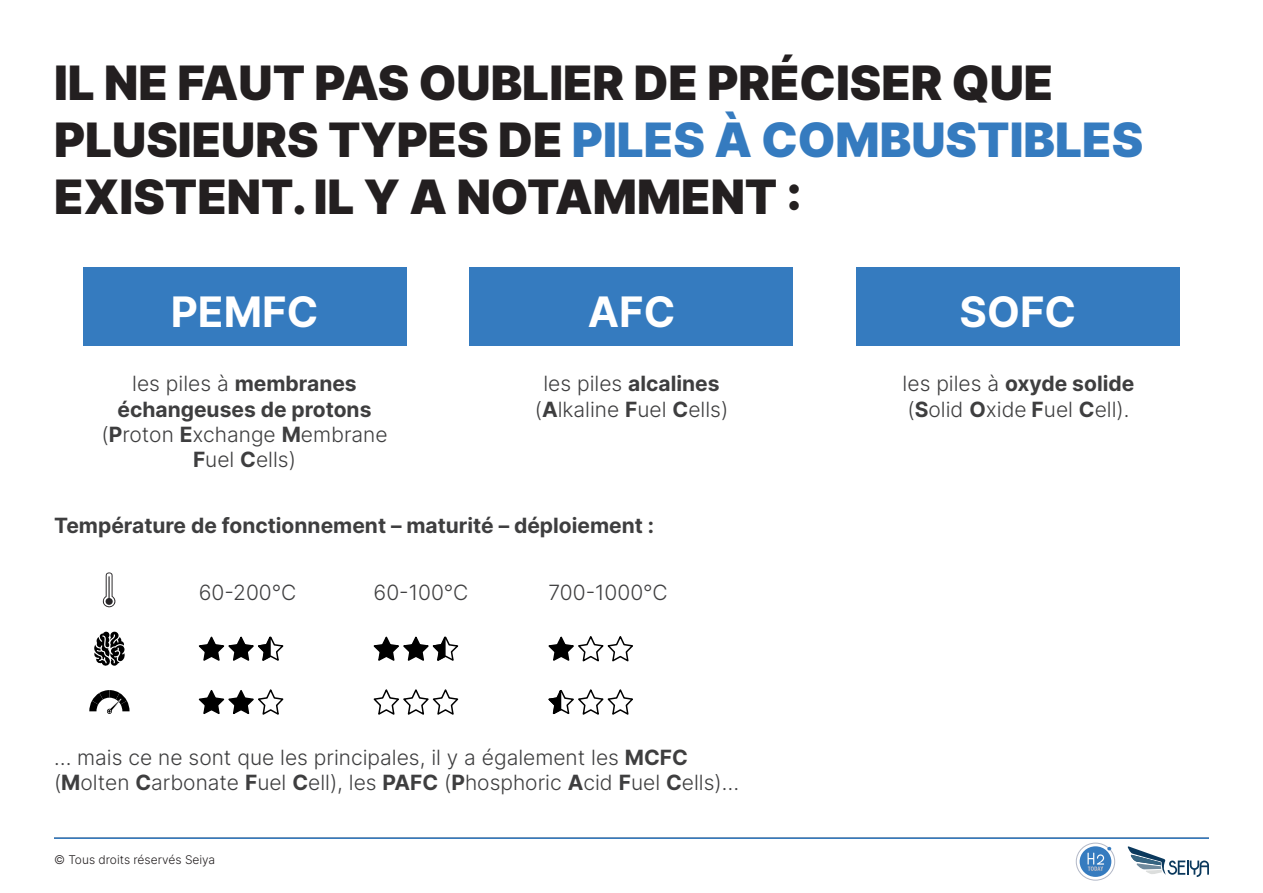
<style>
.page{position:relative;width:1263px;height:893px;background:#fff}
.page>*{position:absolute;margin:0;border:0;box-sizing:border-box;transform-origin:0 0}
.t1{font:900 47.4px/56.8px "Inter";color:#231f20}
.t2{font:700 42px "Inter";color:#fff}
.t3{font:300 21px/25.2px "Inter";color:#3e3e3f}
.t4{font:700 21px "Inter";color:#3e3e3f}
.t5{font:300 12px "Inter";color:#231f20}
.s1{color:#357bbf}
.s2{font-weight:700}
.s3{font-weight:300}
</style>
<div class="page">
<hr style="left:54px;top:837px;width:1155px;height:2px;background:#357bbf">
<svg style="left:1127px;top:846px;width:82px;height:31px"></svg>
<div style="left:1076px;top:843px;width:39px;height:37px;border:1px solid #b2b8c7;border-radius:50%"></div>
<div style="left:1080px;top:846px;width:31px;height:31px;background:#357bbf;border-radius:50%"></div>
<svg style="left:1087px;top:847px;width:24px;height:24px"></svg>
<div style="left:83px;top:267px;width:323px;height:78px;background:#357bbf"></div>
<div style="left:470px;top:267px;width:323px;height:78px;background:#357bbf"></div>
<div style="left:857px;top:267px;width:323px;height:78px;background:#357bbf"></div>
<svg style="left:102px;top:572px;width:14px;height:35px"></svg>
<svg style="left:94px;top:632px;width:31px;height:34px"></svg>
<svg style="left:89px;top:690px;width:41px;height:24px"></svg>
<svg style="left:373px;top:636px;width:86px;height:25px"></svg>
<svg style="left:198px;top:636px;width:86px;height:25px"></svg>
<svg style="left:548px;top:689px;width:85px;height:26px"></svg>
<svg style="left:373px;top:689px;width:86px;height:26px"></svg>
<svg style="left:198px;top:689px;width:86px;height:26px"></svg>
<svg style="left:548px;top:636px;width:85px;height:26px"></svg>
<p class="t1" style="left:54px;top:53px;width:1091px">IL NE FAUT PAS OUBLIER DE PRÉCISER QUE<br>PLUSIEURS TYPES DE <span class="s1">PILES À COMBUSTIBLES<br></span>EXISTENT. IL Y A NOTAMMENT :</p>
<p class="t2" style="left:171px;top:281px;width:149px">PEMFC</p>
<p class="t3" style="left:132px;top:371px;width:226px">les piles à <span class="s2">membranes</span></p>
<p class="t4" style="left:118px;top:394px;width:255px">échangeuses de protons</p>
<p class="t3" style="left:101px;top:421px;width:288px;text-align:center">(<span class="s2">P</span>roton <span class="s2">E</span>xchange <span class="s2">M</span>embrane<br><span class="s2">F</span>uel <span class="s2">C</span>ells)</p>
<p class="t2" style="left:588px;top:281px;width:89px">AFC</p>
<p class="t4" style="left:543px;top:368px;width:178px"><span class="s3">les piles</span> alcalines</p>
<p class="t3" style="left:535px;top:396px;width:195px">(<span class="s2">A</span>lkaline <span class="s2">F</span>uel <span class="s2">C</span>ells)</p>
<p class="t4" style="left:54px;top:510px;width:602px">Température de fonctionnement – maturité – déploiement :</p>
<p class="t3" style="left:199px;top:579px;width:99px">60-200°C</p>
<p class="t3" style="left:374px;top:579px;width:96px">60-100°C</p>
<p class="t3" style="left:548px;top:579px;width:121px">700-1000°C</p>
<p class="t3" style="left:54px;top:744px;width:687px">… mais ce ne sont que les principales, il y a également les <span class="s2">MCFC </span>(<span class="s2">M</span>olten <span class="s2">C</span>arbonate <span class="s2">F</span>uel <span class="s2">C</span>ell), les <span class="s2">PAFC</span> (<span class="s2">P</span>hosphoric <span class="s2">A</span>cid <span class="s2">F</span>uel <span class="s2">C</span>ells)…</p>
<p class="t5" style="left:54px;top:851px;width:163px">© Tous droits réservés Seiya</p>
<p class="t2" style="left:960px;top:281px;width:118px">SOFC</p>
<p class="t4" style="left:903px;top:368px;width:233px"><span class="s3">les piles à</span> oxyde solide</p>
<p class="t3" style="left:907px;top:396px;width:224px">(<span class="s2">S</span>olid <span class="s2">O</span>xide <span class="s2">F</span>uel <span class="s2">C</span>ell).</p>
</div>
